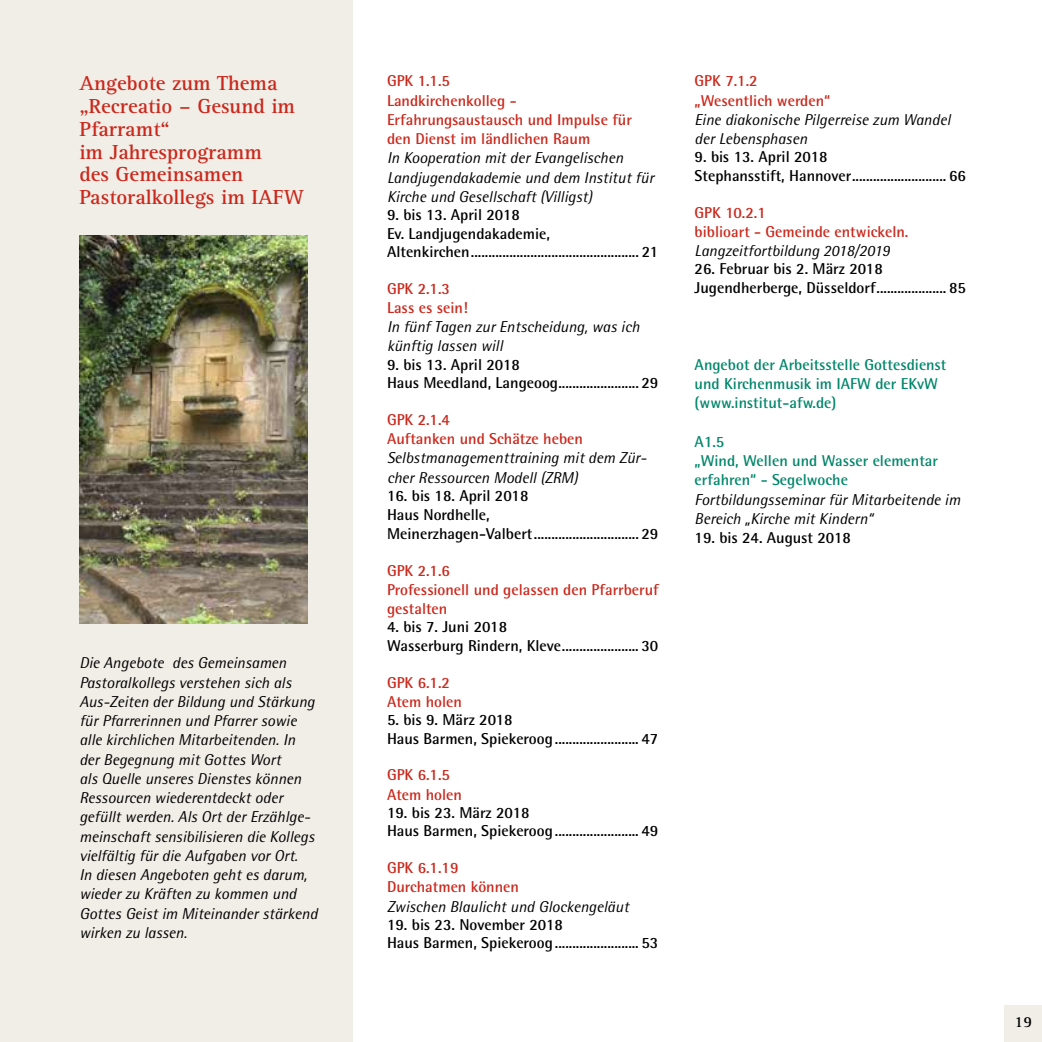
<style>
.page{position:relative;width:1042px;height:1042px;background:#fff}
.page>*{position:absolute;margin:0;border:0;box-sizing:border-box;transform-origin:0 0}
.t1{font:700 21px/22.8px "Rotis Serif";color:#ca291d}
.t2{font:italic 15.75px/19.2px "Rotis Semi Sans";color:#000}
.t3{font:700 15.75px/18.4px "Rotis Semi Sans";color:#000}
.t4{font:700 15.75px/19.2px "Rotis Semi Sans";color:#ca291d}
.t5{font:700 15.75px/19.2px "Rotis Semi Sans";color:#00866a}
.t6{font:700 15.75px "Rotis Serif";color:#000}
</style>
<div class="page">
<div style="left:1005px;top:1005px;width:37px;height:37px;background:#f1eee7"></div>
<div style="left:0;top:0;width:352px;height:1042px;background:#f1eee7"></div>
<img style="left:79px;top:235px;width:228px;height:389px">
<h1 class="t1" style="left:79px;top:72px;width:226px">Angebote zum Thema „Recreatio – Gesund im<br>Pfarramt“<br>im Jahresprogramm<br>des Gemeinsamen<br>Pastoralkollegs im IAFW</h1>
<p class="t2" style="left:79px;top:653px;width:240px">Die Angebote des Gemeinsamen Pastoralkollegs verstehen sich als Aus-Zeiten der Bildung und Stärkung für Pfarrerinnen und Pfarrer sowie alle kirchlichen Mitarbeitenden. In der Begegnung mit Gottes Wort<br>als Quelle unseres Dienstes können Ressourcen wiederentdeckt oder gefüllt werden. Als Ort der Erzählge&shy;meinschaft sensibilisieren die Kollegs vielfältig für die Aufgaben vor Ort.<br>In diesen Angeboten geht es darum, wieder zu Kräften zu kommen und Gottes Geist im Miteinander stärkend wirken zu lassen.</p>
<p class="t4" style="left:387px;top:71px;width:246px">GPK 1.1.5<br>Landkirchenkolleg -<br>Erfahrungsaustausch und Impulse für den Dienst im ländlichen Raum</p>
<p class="t2" style="left:387px;top:148px;width:268px">In Kooperation mit der Evangelischen<br>Landjugendakademie und dem Institut für<br>Kirche und Gesellschaft (Villigst)</p>
<p class="t3" style="left:387px;top:205px;width:273px">9. bis 13. April 2018<br>Ev. Landjugendakademie,<br>Altenkirchen................................................ 21</p>
<p class="t4" style="left:387px;top:278px;width:82px">GPK 2.1.3<br>Lass es sein!</p>
<p class="t2" style="left:387px;top:317px;width:254px">In fünf Tagen zur Entscheidung, was ich künftig lassen will</p>
<p class="t3" style="left:387px;top:355px;width:273px">9. bis 13. April 2018<br>Haus Meedland, Langeoog....................... 29</p>
<p class="t4" style="left:387px;top:410px;width:197px">GPK 2.1.4<br>Auftanken und Schätze heben</p>
<p class="t2" style="left:387px;top:448px;width:261px">Selbstmanagementtraining mit dem Zür&shy;cher Ressourcen Modell (ZRM)</p>
<p class="t3" style="left:387px;top:486px;width:273px;line-height:18.9px">16. bis 18. April 2018<br>Haus Nordhelle,<br>Meinerzhagen-Valbert.............................. 29</p>
<p class="t4" style="left:387px;top:560px;width:273px">GPK 2.1.6<br>Professionell und gelassen den Pfarrberuf gestalten</p>
<p class="t3" style="left:387px;top:617px;width:273px">4. bis 7. Juni 2018<br>Wasserburg Rindern, Kleve...................... 30</p>
<p class="t4" style="left:387px;top:672px;width:77px">GPK 6.1.2<br>Atem holen</p>
<p class="t3" style="left:387px;top:710px;width:273px">5. bis 9. März 2018<br>Haus Barmen, Spiekeroog........................ 47</p>
<p class="t4" style="left:387px;top:765px;width:77px">GPK 6.1.5<br>Atem holen</p>
<p class="t3" style="left:387px;top:803px;width:273px">19. bis 23. März 2018<br>Haus Barmen, Spiekeroog........................ 49</p>
<p class="t4" style="left:387px;top:858px;width:133px">GPK 6.1.19<br>Durchatmen können</p>
<p class="t2" style="left:387px;top:896px;width:243px">Zwischen Blaulicht und Glockengeläut</p>
<p class="t3" style="left:387px;top:915px;width:273px">19. bis 23. November 2018<br>Haus Barmen, Spiekeroog........................ 53</p>
<p class="t4" style="left:694px;top:71px;width:137px">GPK 7.1.2 „Wesentlich werden“</p>
<p class="t2" style="left:694px;top:110px;width:257px">Eine diakonische Pilgerreise zum Wandel der Lebensphasen</p>
<p class="t3" style="left:694px;top:148px;width:273px">9. bis 13. April 2018<br>Stephansstift, Hannover........................... 66</p>
<p class="t4" style="left:694px;top:202px;width:215px">GPK 10.2.1<br>biblioart - Gemeinde entwickeln.</p>
<p class="t2" style="left:694px;top:241px;width:197px">Langzeitfortbildung 2018/2019</p>
<p class="t3" style="left:694px;top:260px;width:273px">26. Februar bis 2. März 2018<br>Jugendherberge, Düsseldorf.................... 85</p>
<p class="t5" style="left:694px;top:355px;width:253px">Angebot der Arbeitsstelle Gottesdienst und Kirchenmusik im IAFW der EKvW (www.institut-afw.de)</p>
<p class="t5" style="left:694px;top:432px;width:245px">A1.5<br>„Wind, Wellen und Wasser elementar erfahren“ - Segelwoche</p>
<p class="t2" style="left:694px;top:489px;width:267px">Fortbildungsseminar für Mitarbeitende im<br>Bereich „Kirche mit Kindern“</p>
<p class="t3" style="left:694px;top:528px;width:158px">19. bis 24. August 2018</p>
<p class="t6" style="left:1014px;top:1012px;width:19px">19</p>
</div>
